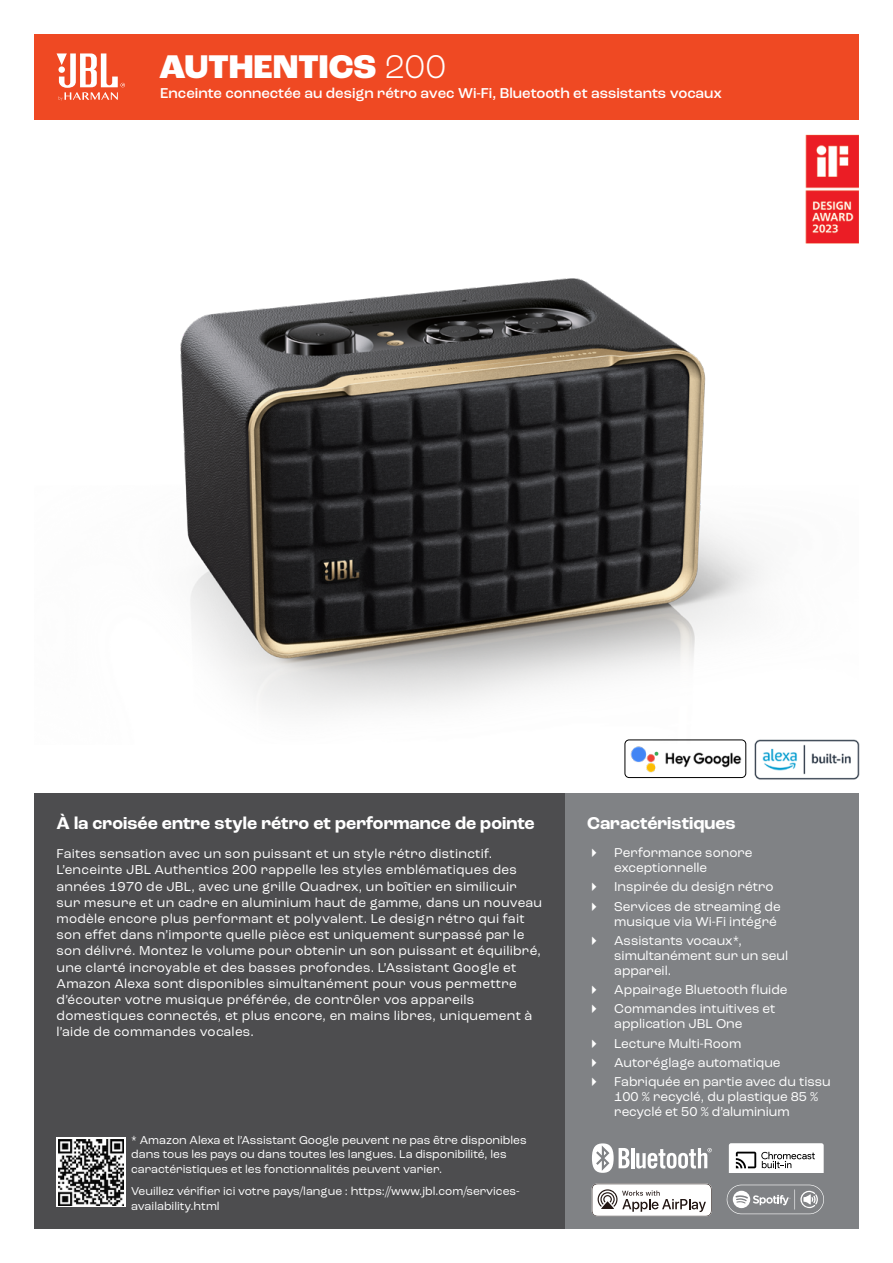
<style>
.page{position:relative;width:893px;height:1263px;background:#fff}
.page>*{position:absolute;margin:0;border:0;box-sizing:border-box;transform-origin:0 0}
.t1{font:800 34.5px "Roc Grotesk";color:#fff}
.t2{font:700 18px "Roc Grotesk";color:#fff}
.t3{font:500 15px "Roc Grotesk";color:#fff}
.t4{font:13.5px/16.2px "Roc Grotesk";letter-spacing:.02em;color:#fff}
.t5{font:13.5px/19.2px "Roc Grotesk";color:#fff}
.t6{font:12px/14.4px "Roc Grotesk";color:#fff}
.s1{font-weight:300}
</style>
<div class="page">
<img style="left:180px;top:185px;width:626px;height:559px">
<div style="left:565px;top:793px;width:294px;height:436px;background:#808285"></div>
<div style="left:34px;top:793px;width:531px;height:436px;background:#4d4d4f"></div>
<div style="left:34px;top:34px;width:825px;height:85px;background:#ef4923"></div>
<svg style="left:57px;top:53px;width:68px;height:48px"></svg>
<img style="left:624px;top:737px;width:122px;height:42px">
<div style="left:625px;top:739px;width:121px;height:39px;border:1px solid #000;border-radius:4px"></div>
<img style="left:752px;top:735px;width:108px;height:45px">
<div style="left:56px;top:1137px;width:69px;height:70px;background:#fff"></div>
<img style="left:58px;top:1139px;width:66px;height:66px">
<img style="left:806px;top:134px;width:53px;height:110px">
<svg style="left:726px;top:1185px;width:98px;height:29px"></svg>
<svg style="left:592px;top:1183px;width:120px;height:33px"></svg>
<svg style="left:729px;top:1143px;width:95px;height:30px"></svg>
<hr style="left:631px;top:1148px;width:3px;height:20px;background:#fff">
<svg style="left:636px;top:1148px;width:76px;height:20px"></svg>
<svg style="left:592px;top:1143px;width:37px;height:30px"></svg>
<h1 class="t1" style="left:159px;top:45px;width:289px">AUTHENTICS <span class="s1">200</span></h1>
<p class="t3" style="left:160px;top:84px;width:563px">Enceinte connectée au design rétro avec Wi-Fi, Bluetooth et assistants vocaux</p>
<h2 class="t2" style="left:57px;top:812px;width:479px">À la croisée entre style rétro et performance de pointe</h2>
<p class="t4" style="left:57px;top:846px;width:487px">Faites sensation avec un son puissant et un style rétro distinctif.<br>L’enceinte JBL Authentics 200 rappelle les styles emblématiques des années 1970 de JBL, avec une grille Quadrex, un boîtier en similicuir sur mesure et un cadre en aluminium haut de gamme, dans un nouveau modèle encore plus performant et polyvalent. Le design rétro qui fait son effet dans n’importe quelle pièce est uniquement surpassé par le son délivré. Montez le volume pour obtenir un son puissant et équilibré, une clarté incroyable et des basses profondes. L’Assistant Google et Amazon Alexa sont disponibles simultanément pour vous permettre d’écouter votre musique préférée, de contrôler vos appareils domestiques connectés, et plus encore, en mains libres, uniquement à l’aide de commandes vocales.</p>
<p class="t6" style="left:131px;top:1132px;width:397px">* Amazon Alexa et l’Assistant Google peuvent ne pas être disponibles dans tous les pays ou dans toutes les langues. La disponibilité, les caractéristiques et les fonctionnalités peuvent varier.</p>
<p class="t6" style="left:131px;top:1184px;width:390px">Veuillez vérifier ici votre pays/langue : https://www.jbl.com/services&shy;availability.html</p>
<h2 class="t2" style="left:587px;top:812px;width:150px">Caractéristiques</h2>
<p class="t5" style="left:614px;top:845px;width:140px;line-height:15px">Performance sonore exceptionnelle</p>
<p class="t5" style="left:614px;top:877px;width:168px">Inspirée du design rétro<br>Services de streaming de</p>
<p class="t5" style="left:614px;top:911px;width:164px">musique via Wi-Fi intégré<br>Assistants vocaux*,</p>
<p class="t5" style="left:614px;top:948px;width:175px;line-height:15px">simultanément sur un seul appareil.</p>
<p class="t5" style="left:614px;top:980px;width:175px">Appairage Bluetooth fluide<br>Commandes intuitives et</p>
<p class="t5" style="left:614px;top:1014px;width:218px">application JBL One<br>Lecture Multi-Room<br>Autoréglage automatique<br>Fabriquée en partie avec du tissu</p>
<p class="t5" style="left:614px;top:1089px;width:206px;line-height:15px">100 % recyclé, du plastique 85 % recyclé et 50 % d’aluminium</p>
</div>
